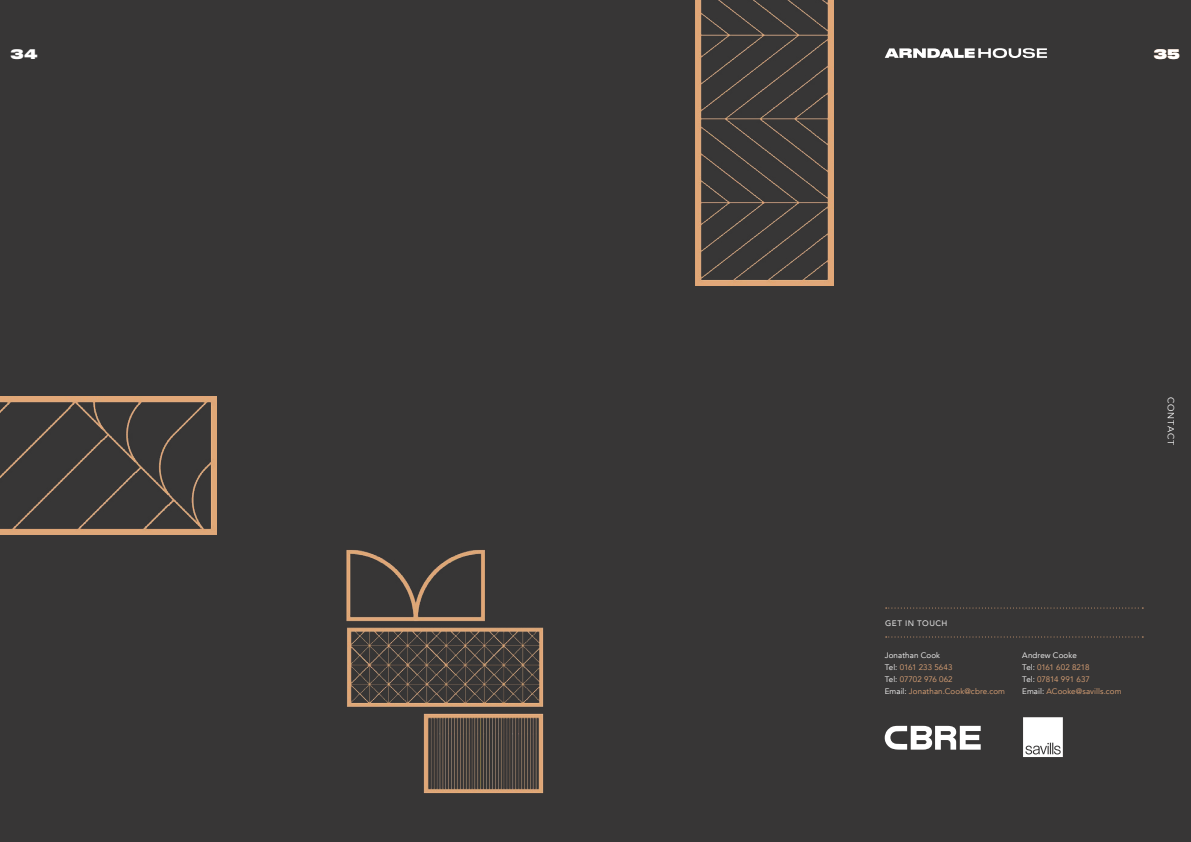
<style>
.page{position:relative;width:1191px;height:842px;background:#373636}
.page>*{position:absolute;margin:0;border:0;box-sizing:border-box;transform-origin:0 0}
.t1{font:13px "Druk Text Wide Super";color:#fff}
.t2{font:9px "Avenir";letter-spacing:.1em;color:#fff}
.t3{font:8px/12px "Avenir";letter-spacing:.01em;color:#e1a678}
.t4{font:500 8px "Avenir";letter-spacing:.065em;color:#dadada}
.s1{color:#fff}
</style>
<div class="page">
<img style="left:0;top:397px;width:216px;height:138px">
<img style="left:346px;top:550px;width:198px;height:244px">
<svg style="left:885px;top:636px;width:258px;height:1px"></svg>
<svg style="left:885px;top:607px;width:258px;height:1px"></svg>
<img style="left:695px;top:0;width:138px;height:285px">
<svg style="left:884px;top:48px;width:163px;height:10px"></svg>
<svg style="left:884px;top:726px;width:96px;height:24px"></svg>
<svg style="left:1023px;top:717px;width:39px;height:40px;background:#ececec"></svg>
<h1 class="t1" style="left:11px;top:42px;width:29px">34</h1>
<h1 class="t1" style="left:1153px;top:42px;width:28px">35</h1>
<p class="t2" style="left:1176px;top:397px;width:50px;rotate:90deg">CONTACT</p>
<p class="t4" style="left:885px;top:617px;width:64px">GET IN TOUCH</p>
<p class="t3" style="left:884px;top:650px;width:122px"><span class="s1">Jonathan Cook<br>Tel:</span> 0161 233 5643<br><span class="s1">Tel:</span> 07702 976 062<br><span class="s1">Email:</span> Jonathan.Cook@cbre.com</p>
<p class="t3" style="left:1022px;top:650px;width:101px"><span class="s1">Andrew Cooke<br>Tel:</span> 0161 602 8218<br><span class="s1">Tel:</span> 07814 991 637<br><span class="s1">Email:</span> ACooke@savills.com</p>
</div>
